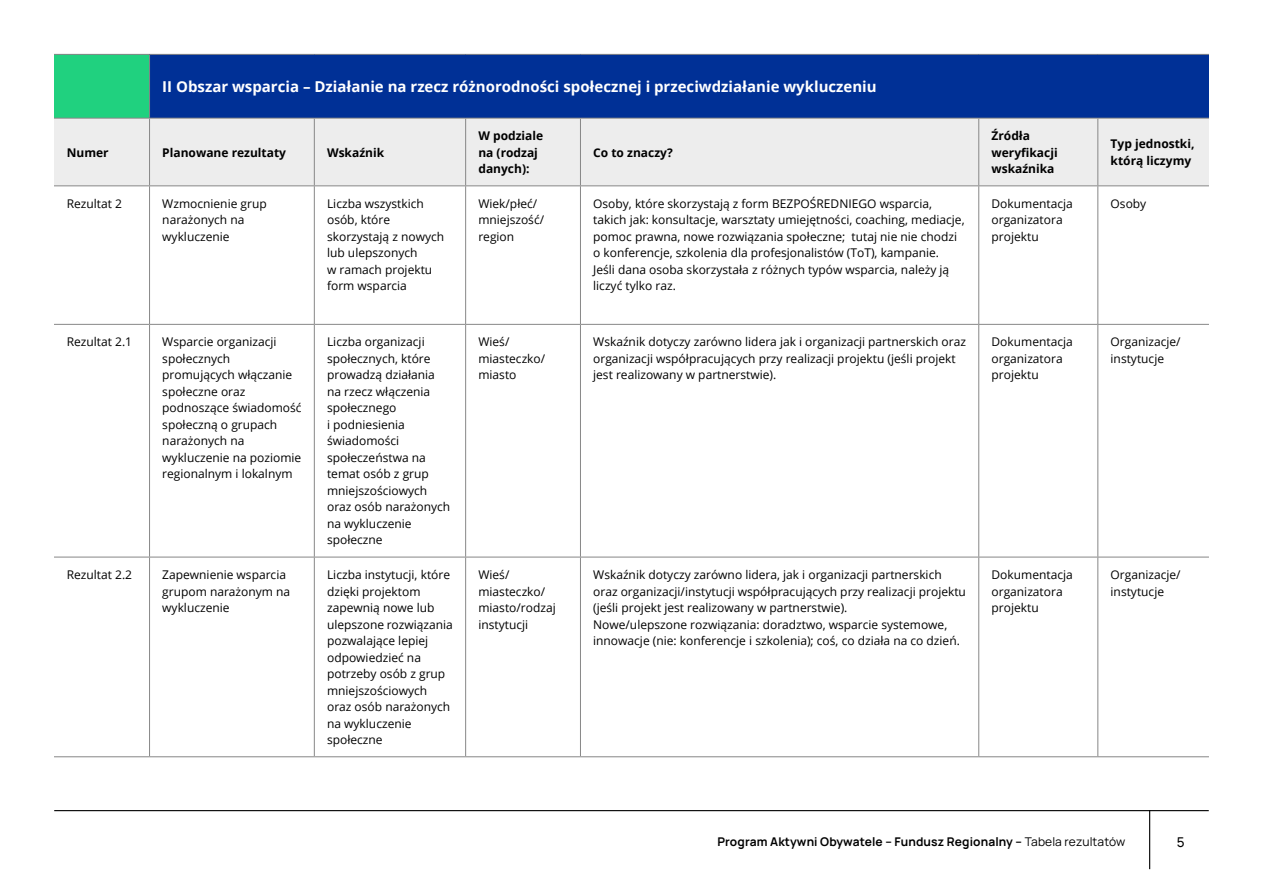
<style>
.page{position:relative;width:1263px;height:893px;background:#fff}
.page>*{position:absolute;margin:0;border:0;box-sizing:border-box;transform-origin:0 0}
.t1{font:700 15px "Open Sans";color:#fff}
.t2{font:500 13.5px "Manrope";color:#000}
.t3{font:12px/16.5px "Open Sans";color:#000}
.t4{font:700 12px/16.5px "Open Sans";color:#000}
.t5{font:700 12px "Manrope";letter-spacing:.01em;color:#000}
.s1{font-weight:400}
</style>
<div class="page">
<hr style="left:54px;top:810px;width:1155px;height:1px;background:#000">
<hr style="left:1149px;top:810px;width:1px;height:59px;background:#000">
<div style="left:54px;top:54px;width:96px;height:64px;background:#20d17f"></div>
<div style="left:150px;top:54px;width:1059px;height:64px;background:#003096"></div>
<div style="left:54px;top:119px;width:1155px;height:66px;background:#ededed"></div>
<hr style="left:54px;top:118px;width:96px;height:1px;background:#878787">
<hr style="left:150px;top:118px;width:164px;height:1px;background:#878787">
<hr style="left:149px;top:119px;width:1px;height:66px;background:#878787">
<hr style="left:314px;top:118px;width:152px;height:1px;background:#878787">
<hr style="left:314px;top:119px;width:1px;height:66px;background:#878787">
<hr style="left:466px;top:118px;width:114px;height:1px;background:#878787">
<hr style="left:465px;top:119px;width:1px;height:66px;background:#878787">
<hr style="left:580px;top:118px;width:399px;height:1px;background:#878787">
<hr style="left:580px;top:119px;width:1px;height:66px;background:#878787">
<hr style="left:979px;top:118px;width:119px;height:1px;background:#878787">
<hr style="left:978px;top:119px;width:1px;height:66px;background:#878787">
<hr style="left:1098px;top:118px;width:111px;height:1px;background:#878787">
<hr style="left:1097px;top:119px;width:1px;height:66px;background:#878787">
<hr style="left:54px;top:185px;width:96px;height:1px;background:#878787">
<hr style="left:150px;top:185px;width:164px;height:1px;background:#878787">
<hr style="left:314px;top:185px;width:152px;height:1px;background:#878787">
<hr style="left:466px;top:185px;width:114px;height:1px;background:#878787">
<hr style="left:580px;top:185px;width:399px;height:1px;background:#878787">
<hr style="left:979px;top:185px;width:119px;height:1px;background:#878787">
<hr style="left:1098px;top:185px;width:111px;height:1px;background:#878787">
<hr style="left:54px;top:54px;width:96px;height:1px;background:#878787">
<hr style="left:150px;top:54px;width:164px;height:1px;background:#878787">
<hr style="left:149px;top:55px;width:1px;height:63px;background:#878787">
<hr style="left:314px;top:54px;width:152px;height:1px;background:#878787">
<hr style="left:466px;top:54px;width:114px;height:1px;background:#878787">
<hr style="left:580px;top:54px;width:399px;height:1px;background:#878787">
<hr style="left:979px;top:54px;width:119px;height:1px;background:#878787">
<hr style="left:1098px;top:54px;width:111px;height:1px;background:#878787">
<hr style="left:149px;top:186px;width:1px;height:138px;background:#878787">
<hr style="left:314px;top:186px;width:1px;height:138px;background:#878787">
<hr style="left:465px;top:186px;width:1px;height:138px;background:#878787">
<hr style="left:580px;top:186px;width:1px;height:138px;background:#878787">
<hr style="left:978px;top:186px;width:1px;height:138px;background:#878787">
<hr style="left:1097px;top:186px;width:1px;height:138px;background:#878787">
<hr style="left:54px;top:324px;width:96px;height:1px;background:#878787">
<hr style="left:150px;top:324px;width:164px;height:1px;background:#878787">
<hr style="left:149px;top:325px;width:1px;height:232px;background:#878787">
<hr style="left:314px;top:324px;width:152px;height:1px;background:#878787">
<hr style="left:314px;top:325px;width:1px;height:232px;background:#878787">
<hr style="left:466px;top:324px;width:114px;height:1px;background:#878787">
<hr style="left:465px;top:325px;width:1px;height:232px;background:#878787">
<hr style="left:580px;top:324px;width:399px;height:1px;background:#878787">
<hr style="left:580px;top:325px;width:1px;height:232px;background:#878787">
<hr style="left:979px;top:324px;width:119px;height:1px;background:#878787">
<hr style="left:978px;top:325px;width:1px;height:232px;background:#878787">
<hr style="left:1098px;top:324px;width:111px;height:1px;background:#878787">
<hr style="left:1097px;top:325px;width:1px;height:232px;background:#878787">
<hr style="left:54px;top:557px;width:96px;height:1px;background:#878787">
<hr style="left:150px;top:557px;width:164px;height:1px;background:#878787">
<hr style="left:149px;top:557px;width:1px;height:199px;background:#878787">
<hr style="left:314px;top:557px;width:152px;height:1px;background:#878787">
<hr style="left:314px;top:557px;width:1px;height:199px;background:#878787">
<hr style="left:466px;top:557px;width:114px;height:1px;background:#878787">
<hr style="left:465px;top:557px;width:1px;height:199px;background:#878787">
<hr style="left:580px;top:557px;width:399px;height:1px;background:#878787">
<hr style="left:580px;top:557px;width:1px;height:199px;background:#878787">
<hr style="left:979px;top:557px;width:119px;height:1px;background:#878787">
<hr style="left:978px;top:557px;width:1px;height:199px;background:#878787">
<hr style="left:1098px;top:557px;width:111px;height:1px;background:#878787">
<hr style="left:1097px;top:557px;width:1px;height:199px;background:#878787">
<hr style="left:54px;top:756px;width:96px;height:1px;background:#878787">
<hr style="left:150px;top:756px;width:164px;height:1px;background:#878787">
<hr style="left:314px;top:756px;width:152px;height:1px;background:#878787">
<hr style="left:466px;top:756px;width:114px;height:1px;background:#878787">
<hr style="left:580px;top:756px;width:399px;height:1px;background:#878787">
<hr style="left:979px;top:756px;width:119px;height:1px;background:#878787">
<hr style="left:1098px;top:756px;width:111px;height:1px;background:#878787">
<p class="t1" style="left:162px;top:76px;width:716px">II Obszar wsparcia – Działanie na rzecz różnorodności społecznej i przeciwdziałanie wykluczeniu</p>
<p class="t4" style="left:67px;top:144px;width:43px">Numer</p>
<p class="t4" style="left:162px;top:144px;width:125px">Planowane rezultaty</p>
<p class="t4" style="left:327px;top:144px;width:59px">Wskaźnik</p>
<p class="t4" style="left:478px;top:127px;width:66px">W podziale na (rodzaj danych):</p>
<p class="t4" style="left:593px;top:144px;width:81px">Co to znaczy?</p>
<p class="t4" style="left:991px;top:127px;width:68px">Źródła weryfikacji wskaźnika</p>
<p class="t4" style="left:1110px;top:135px;width:85px">Typ jednostki, którą liczymy</p>
<p class="t3" style="left:67px;top:195px;width:57px">Rezultat 2</p>
<p class="t3" style="left:162px;top:195px;width:106px">Wzmocnienie grup narażonych na wykluczenie</p>
<p class="t3" style="left:327px;top:195px;width:119px">Liczba wszystkich osób, które skorzystają z nowych lub ulepszonych<br>w ramach projektu form wsparcia</p>
<p class="t3" style="left:478px;top:195px;width:67px">Wiek/płeć/ mniejszość/ region</p>
<p class="t3" style="left:593px;top:195px;width:373px">Osoby, które skorzystają z form BEZPOŚREDNIEGO wsparcia, takich jak: konsultacje, warsztaty umiejętności, coaching, mediacje, pomoc prawna, nowe rozwiązania społeczne; tutaj nie nie chodzi o konferencje, szkolenia dla profesjonalistów (ToT), kampanie.<br>Jeśli dana osoba skorzystała z różnych typów wsparcia, należy ją liczyć tylko raz.</p>
<p class="t3" style="left:991px;top:195px;width:83px">Dokumentacja organizatora projektu</p>
<p class="t3" style="left:1110px;top:195px;width:37px">Osoby</p>
<p class="t3" style="left:67px;top:333px;width:67px">Rezultat 2.1</p>
<p class="t3" style="left:162px;top:333px;width:141px">Wsparcie organizacji społecznych promujących włączanie społeczne oraz podnoszące świadomość społeczną o grupach narażonych na wykluczenie na poziomie regionalnym i lokalnym</p>
<p class="t3" style="left:327px;top:333px;width:125px">Liczba organizacji społecznych, które prowadzą działania na rzecz włączenia społecznego<br>i podniesienia świadomości społeczeństwa na temat osób z grup mniejszościowych oraz osób narażonych na wykluczenie społeczne</p>
<p class="t3" style="left:478px;top:333px;width:68px">Wieś/ miasteczko/ miasto</p>
<p class="t3" style="left:593px;top:333px;width:374px">Wskaźnik dotyczy zarówno lidera jak i organizacji partnerskich oraz organizacji współpracujących przy realizacji projektu (jeśli projekt jest realizowany w partnerstwie).</p>
<p class="t3" style="left:991px;top:333px;width:83px">Dokumentacja organizatora projektu</p>
<p class="t3" style="left:1110px;top:333px;width:72px">Organizacje/ instytucje</p>
<p class="t3" style="left:67px;top:566px;width:67px">Rezultat 2.2</p>
<p class="t3" style="left:162px;top:566px;width:129px">Zapewnienie wsparcia grupom narażonym na wykluczenie</p>
<p class="t3" style="left:327px;top:566px;width:127px">Liczba instytucji, które dzięki projektom zapewnią nowe lub ulepszone rozwiązania pozwalające lepiej odpowiedzieć na potrzeby osób z grup mniejszościowych oraz osób narażonych na wykluczenie społeczne</p>
<p class="t3" style="left:478px;top:566px;width:79px">Wieś/ miasteczko/ miasto/rodzaj instytucji</p>
<p class="t3" style="left:593px;top:566px;width:374px">Wskaźnik dotyczy zarówno lidera, jak i organizacji partnerskich oraz organizacji/instytucji współpracujących przy realizacji projektu (jeśli projekt jest realizowany w partnerstwie).<br>Nowe/ulepszone rozwiązania: doradztwo, wsparcie systemowe, innowacje (nie: konferencje i szkolenia); coś, co działa na co dzień.</p>
<p class="t3" style="left:991px;top:566px;width:83px">Dokumentacja organizatora projektu</p>
<p class="t3" style="left:1110px;top:566px;width:72px">Organizacje/ instytucje</p>
<p class="t5" style="left:717px;top:833px;width:409px">Program Aktywni Obywatele – Fundusz Regionalny – <span class="s1">Tabela rezultatów</span></p>
<p class="t2" style="left:1177px;top:832px;width:9px">5</p>
</div>
